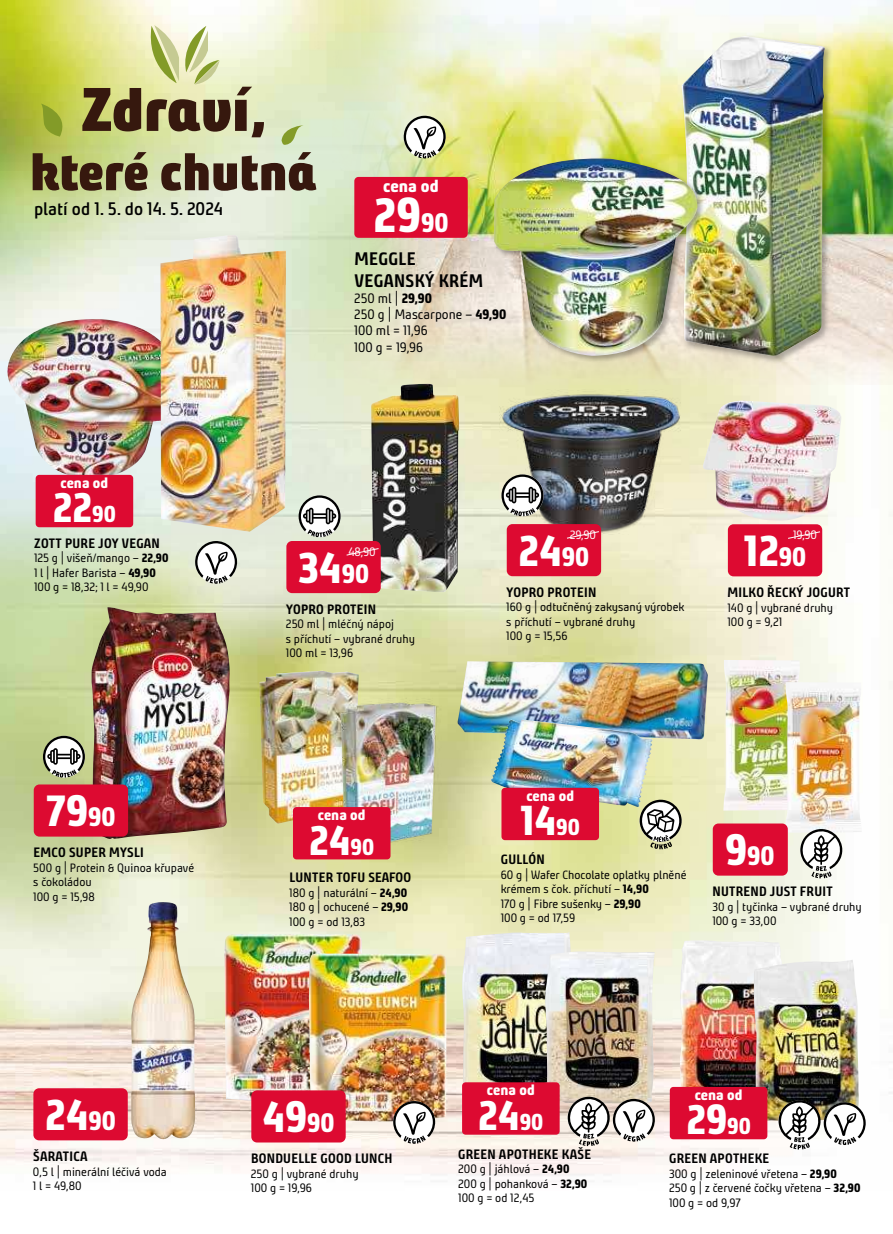
<style>
.page{position:relative;width:893px;height:1234px;background:#fff}
.page>*{position:absolute;margin:0;border:0;box-sizing:border-box;transform-origin:0 0}
.t1{font:800 48.3px "Bunday Clean";color:#fff}
.t2{font:800 43.35px "Bunday Clean";color:#fff}
.t3{font:800 41.55px "Bunday Clean";color:#fff}
.t4{font:800 26.25px "Bunday Clean";color:#fff}
.t5{font:600 18px "Bunday Clean";color:#000}
.t6{font:700 18px/21.6px "Bunday Clean";letter-spacing:.02em;color:#000}
.t7{font:800 17.4px "Bunday Clean";color:#fff}
.t8{font:800 15px "Bunday Clean";color:#fff}
.t9{font:700 13.5px "Bunday Clean";letter-spacing:.02em;color:#000}
.t10{font:13.5px/16.2px "Bunday Clean";color:#000}
.t11{font:12px/14.4px "Bunday Clean";color:#000}
.t12{font:12px "Bunday Clean";letter-spacing:-.01em;color:#fff}
.s1{font-size:22.65px}
.s2{font-weight:800}
.s3{font-size:26.25px}
.s4{font-size:26.4px}
.s5{font-size:43.35px}
</style>
<div class="page">
<img style="left:0;top:0;width:893px;height:1182px">
<img style="left:298px;top:0;width:595px;height:384px">
<img style="left:259px;top:670px;width:100px;height:153px">
<img style="left:330px;top:688px;width:116px;height:164px">
<img style="left:6px;top:319px;width:154px;height:159px">
<img style="left:160px;top:235px;width:126px;height:296px">
<img style="left:500px;top:389px;width:183px;height:145px">
<img style="left:371px;top:384px;width:88px;height:208px">
<div style="left:680px;top:34px;width:153px;height:330px;background:#000;opacity:.3"></div>
<img style="left:682px;top:36px;width:144px;height:320px">
<div style="left:493px;top:157px;width:212px;height:206px;background:#000;opacity:.3"></div>
<img style="left:494px;top:158px;width:204px;height:198px">
<img style="left:703px;top:400px;width:138px;height:120px">
<img style="left:457px;top:661px;width:251px;height:78px">
<img style="left:491px;top:719px;width:162px;height:87px">
<img style="left:723px;top:659px;width:77px;height:151px">
<img style="left:785px;top:682px;width:77px;height:150px">
<img style="left:91px;top:607px;width:139px;height:231px">
<img style="left:131px;top:901px;width:64px;height:238px">
<img style="left:224px;top:932px;width:138px;height:170px">
<img style="left:309px;top:951px;width:137px;height:170px">
<img style="left:462px;top:932px;width:110px;height:152px">
<img style="left:545px;top:951px;width:110px;height:152px">
<img style="left:678px;top:940px;width:107px;height:146px">
<img style="left:754px;top:959px;width:105px;height:162px">
<div style="left:507px;top:524px;width:94px;height:52px;background:#dd0a31;border-radius:6px"></div>
<svg style="left:567px;top:531px;width:32px;height:8px"></svg>
<div style="left:33px;top:1087px;width:95px;height:53px;background:#dd0a31;border-radius:6px"></div>
<div style="left:251px;top:1090px;width:95px;height:52px;background:#dd0a31;border-radius:6px"></div>
<div style="left:286px;top:541px;width:95px;height:52px;background:#dd0a31;border-radius:6px"></div>
<svg style="left:346px;top:548px;width:33px;height:7px"></svg>
<div style="left:713px;top:823px;width:75px;height:52px;background:#dd0a31;border-radius:6px"></div>
<div style="left:728px;top:524px;width:94px;height:52px;background:#dd0a31;border-radius:6px"></div>
<svg style="left:788px;top:531px;width:32px;height:8px"></svg>
<div style="left:34px;top:784px;width:94px;height:52px;background:#dd0a31;border-radius:6px"></div>
<svg style="left:41px;top:104px;width:30px;height:33px"></svg>
<svg style="left:282px;top:125px;width:21px;height:20px"></svg>
<svg style="left:82px;top:25px;width:182px;height:112px;background:#bebc8c"></svg>
<svg style="left:33px;top:152px;width:115px;height:39px;background:#776d44"></svg>
<svg style="left:161px;top:152px;width:155px;height:39px;background:#857a67"></svg>
<svg style="left:195px;top:540px;width:42px;height:43px"></svg>
<svg style="left:403px;top:115px;width:43px;height:43px"></svg>
<svg style="left:393px;top:1100px;width:42px;height:43px"></svg>
<svg style="left:43px;top:735px;width:42px;height:42px"></svg>
<svg style="left:501px;top:474px;width:42px;height:42px"></svg>
<svg style="left:299px;top:495px;width:42px;height:42px"></svg>
<svg style="left:800px;top:828px;width:42px;height:50px"></svg>
<svg style="left:568px;top:1096px;width:87px;height:49px"></svg>
<svg style="left:778px;top:1099px;width:88px;height:50px"></svg>
<svg style="left:640px;top:799px;width:42px;height:50px"></svg>
<div style="left:462px;top:1082px;width:98px;height:52px;background:#dd0a31;border-radius:4px"></div>
<div style="left:501px;top:787px;width:98px;height:53px;background:#dd0a31;border-radius:4px"></div>
<div style="left:36px;top:475px;width:97px;height:52px;background:#dd0a31;border-radius:4px"></div>
<div style="left:293px;top:806px;width:97px;height:53px;background:#dd0a31;border-radius:4px"></div>
<div style="left:354px;top:177px;width:114px;height:61px;background:#dd0a31;border-radius:4px"></div>
<div style="left:670px;top:1086px;width:97px;height:52px;background:#dd0a31;border-radius:4px"></div>
<h3 class="t5" style="left:34px;top:196px;width:190px">platí od 1. 5. do 14. 5. 2024</h3>
<p class="t8" style="left:61px;top:472px;width:49px">cena od</p>
<h3 class="t3" style="left:53px;top:485px;width:64px">22<span class="s1">90</span></h3>
<p class="t9" style="left:34px;top:534px;width:127px">ZOTT PURE JOY VEGAN</p>
<p class="t11" style="left:34px;top:550px;width:136px">125 g | višeň/mango – <span class="s2">22,90<br></span>1 l | Hafer Barista – <span class="s2">49,90<br></span>100 g = 18,32; 1 l = 49,90</p>
<h2 class="t2" style="left:46px;top:788px;width:71px">79<span class="s3">90</span></h2>
<p class="t9" style="left:33px;top:843px;width:112px">EMCO SUPER MYSLI</p>
<p class="t11" style="left:33px;top:860px;width:162px">500 g | Protein &amp; Quinoa křupavé s čokoládou<br>100 g = 15,98</p>
<h3 class="t7" style="left:383px;top:174px;width:57px">cena od</h3>
<h1 class="t1" style="left:374px;top:190px;width:76px">29<span class="s4">90</span></h1>
<h3 class="t6" style="left:354px;top:248px;width:130px">MEGGLE<br>VEGANSKÝ KRÉM</h3>
<p class="t10" style="left:354px;top:290px;width:154px">250 ml | <span class="s2">29,90<br></span>250 g | Mascarpone – <span class="s2">49,90<br></span>100 ml = 11,96<br>100 g = 19,96</p>
<p class="t12" style="left:349px;top:545px;width:29px">48,90</p>
<h2 class="t2" style="left:298px;top:544px;width:73px">34<span class="s3">90</span></h2>
<p class="t9" style="left:286px;top:600px;width:91px">YOPRO PROTEIN</p>
<p class="t11" style="left:286px;top:616px;width:131px">250 ml | mléčný nápoj<br>s příchutí – vybrané druhy<br>100 ml = 13,96</p>
<p class="t8" style="left:318px;top:804px;width:49px">cena od</p>
<h3 class="t3" style="left:309px;top:817px;width:67px">24<span class="s1">90</span></h3>
<p class="t9" style="left:289px;top:868px;width:123px">LUNTER TOFU SEAFOO</p>
<p class="t11" style="left:289px;top:885px;width:120px;text-align:justify">180 g | naturální – <span class="s2">24,90<br></span>180 g | ochucené – <span class="s2">29,90<br></span>100 g = od 13,83</p>
<p class="t12" style="left:570px;top:528px;width:28px">29,90</p>
<h2 class="t2" style="left:519px;top:527px;width:72px">24<span class="s3">90</span></h2>
<p class="t12" style="left:793px;top:528px;width:25px">19,90</p>
<h2 class="t2" style="left:744px;top:528px;width:64px">12<span class="s3">90</span></h2>
<p class="t9" style="left:506px;top:583px;width:91px">YOPRO PROTEIN</p>
<p class="t11" style="left:506px;top:600px;width:180px">160 g | odtučněný zakysaný výrobek s příchutí – vybrané druhy<br>100 g = 15,56</p>
<p class="t9" style="left:728px;top:583px;width:124px">MILKO ŘECKÝ JOGURT</p>
<p class="t11" style="left:727px;top:600px;width:107px">140 g | vybrané druhy<br>100 g = 9,21</p>
<p class="t8" style="left:526px;top:785px;width:49px">cena od</p>
<h3 class="t3" style="left:521px;top:798px;width:61px">14<span class="s1">90</span></h3>
<p class="t9" style="left:501px;top:850px;width:45px">GULLÓN</p>
<p class="t11" style="left:501px;top:867px;width:187px">60 g | Wafer Chocolate oplatky plněné krémem s čok. příchutí – <span class="s2">14,90<br></span>170 g | Fibre sušenky – <span class="s2">29,90<br></span>100 g = od 17,59</p>
<h3 class="t4" style="left:725px;top:842px;width:51px"><span class="s5">9</span>90</h3>
<p class="t9" style="left:712px;top:882px;width:122px">NUTREND JUST FRUIT</p>
<p class="t11" style="left:712px;top:899px;width:151px">30 g | tyčinka – vybrané druhy<br>100 g = 33,00</p>
<h2 class="t2" style="left:45px;top:1091px;width:72px">24<span class="s3">90</span></h2>
<p class="t9" style="left:33px;top:1147px;width:56px">ŠARATICA</p>
<p class="t11" style="left:33px;top:1163px;width:135px">0,5 l | minerální léčivá voda<br>1 l = 49,80</p>
<h2 class="t2" style="left:262px;top:1093px;width:74px">49<span class="s3">90</span></h2>
<p class="t9" style="left:251px;top:1149px;width:143px">BONDUELLE GOOD LUNCH</p>
<p class="t11" style="left:251px;top:1165px;width:109px">250 g | vybrané druhy<br>100 g = 19,96</p>
<p class="t8" style="left:487px;top:1079px;width:49px">cena od</p>
<h3 class="t3" style="left:478px;top:1092px;width:67px">24<span class="s1">90</span></h3>
<p class="t9" style="left:458px;top:1145px;width:134px">GREEN APOTHEKE KAŠE</p>
<p class="t11" style="left:458px;top:1161px;width:131px">200 g | jáhlová – <span class="s2">24,90<br></span>200 g | pohanková – <span class="s2">32,90<br></span>100 g = od 12,45</p>
<p class="t8" style="left:695px;top:1084px;width:49px">cena od</p>
<h3 class="t3" style="left:686px;top:1097px;width:66px">29<span class="s1">90</span></h3>
<p class="t9" style="left:669px;top:1149px;width:102px">GREEN APOTHEKE</p>
<p class="t11" style="left:669px;top:1165px;width:193px">300 g | zeleninové vřetena – <span class="s2">29,90<br></span>250 g | z červené čočky vřetena – <span class="s2">32,90<br></span>100 g = od 9,97</p>
</div>
